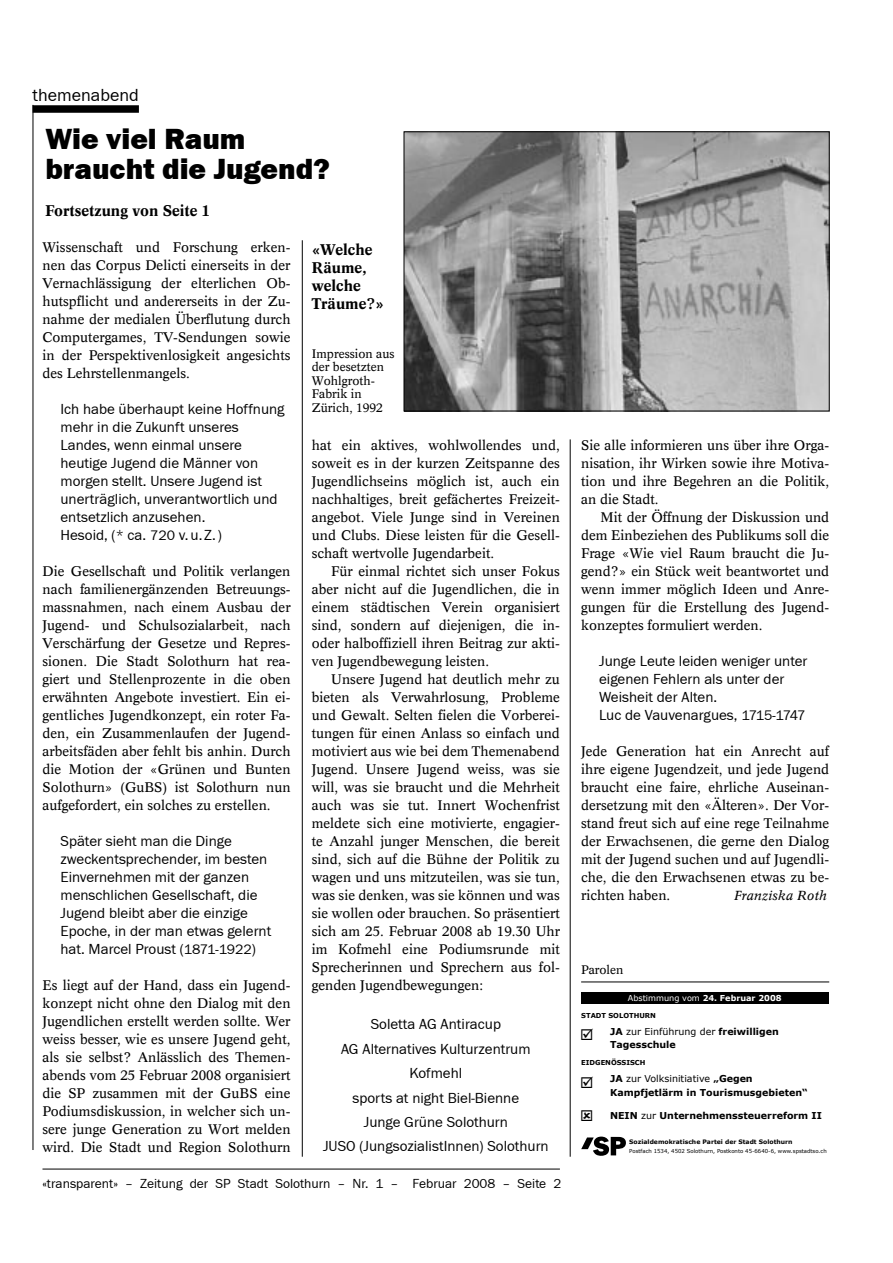
<style>
.page{position:relative;width:893px;height:1263px;background:#fff}
.page>*{position:absolute;margin:0;border:0;box-sizing:border-box;transform-origin:0 0}
.Titel2007{font:30px/30px "Franklin Gothic H Heavy";color:#000}
.Rubrik_2007_klein{font:18px "Franklin Gothic";color:#000}
.zitate_jugend{font:15px/18px "Franklin Gothic";color:#000}
.Kolumnentext_Aufzählung{font:15px "Franklin Gothic";color:#000}
.Bildlegende{font:700 15px/18px "Informatics S Si";color:#000}
.Fortsetzung_oben{font:700 15px "Informatics S Si";color:#000}
.Brot_erste_Zeile{font:13.5px/18px "Informatics S Si";color:#000;text-align:justify}
.Brot{font:13.5px/18px "Informatics S Si";color:#000;text-align:justify}
.fusszeile{font:13.5px "Franklin Gothic";color:#000}
.Brot_erste_Zeile-2{font:italic 12.75px "Informatics S Si";color:#000}
.Fussnote{font:12px/13.5px "Informatics S Si";color:#000}
.t1{font:700 9.45px/13.5px "Verdana";color:#000}
.t2{font:700 8.1px "Verdana";color:#fff}
.t3{font:700 6.75px "Verdana";color:#000}
.t4{font:700 6.15px "Verdana";color:#000}
.t5{font:5.4px "Verdana";color:#000}
.s1{font-size:14.25px}
.s2{font-weight:700}
.s3{font-weight:400}
</style>
<div class="page">
<div style="left:33px;top:105px;width:106px;height:8px;background:#000"></div>
<hr style="left:33px;top:105px;width:1px;height:1045px;background:#000">
<hr style="left:302px;top:240px;width:1px;height:917px;background:#000">
<hr style="left:570px;top:439px;width:1px;height:718px;background:#000">
<img style="left:406px;top:134px;width:421px;height:275px">
<div style="left:404px;top:132px;width:425px;height:279px;border:1px solid #000"></div>
<div style="left:581px;top:992px;width:247px;height:12px;background:#000"></div>
<svg style="left:581px;top:1136px;width:45px;height:20px"></svg>
<hr style="left:42px;top:1169px;width:518px;height:1px;background:#000">
<hr style="left:581px;top:981px;width:248px;height:1px;background:#000">
<p class="Rubrik_2007_klein" style="left:33px;top:85px;width:108px">themenabend</p>
<p class="Titel2007" style="left:45px;top:124px;width:286px">Wie viel Raum braucht die Jugend?</p>
<p class="Fortsetzung_oben" style="left:45px;top:201px;width:166px">Fortsetzung von Seite 1</p>
<p class="Bildlegende" style="left:312px;top:241px;width:74px">«Welche<br>Räume, welche<br>Träume?»</p>
<p class="Fussnote" style="left:312px;top:346px;width:84px">Impression aus der besetzten<br>Wohlgroth-<br>Fabrik in<br>Zürich, 1992</p>
<p class="Brot_erste_Zeile" style="left:42px;top:238px;width:250px">Wissenschaft und Forschung erken&shy;nen das Corpus Delicti einerseits in der Vernachlässigung der elterlichen Ob&shy;hutspflicht und andererseits in der Zu&shy;nahme der medialen Überflutung durch Computergames, TV-Sendungen sowie in der Perspektivenlosigkeit angesichts des Lehrstellenmangels.</p>
<p class="zitate_jugend" style="left:60px;top:400px;width:226px">Ich habe überhaupt keine Hoffnung mehr in die Zukunft unseres<br>Landes, wenn einmal unsere heutige Jugend die Männer von morgen stellt. Unsere Jugend ist unerträglich, unverantwortlich und entsetzlich anzusehen.<br>Hesoid, (* ca. <span class="s1">720</span> v. u. Z. )</p>
<p class="Brot_erste_Zeile" style="left:42px;top:562px;width:250px">Die Gesellschaft und Politik verlangen nach familienergänzenden Betreuungs&shy;massnahmen, nach einem Ausbau der Jugend- und Schulsozialarbeit, nach Verschärfung der Gesetze und Repres&shy;sionen. Die Stadt Solothurn hat rea&shy;giert und Stellenprozente in die oben erwähnten Angebote investiert. Ein ei&shy;gentliches Jugendkonzept, ein roter Fa&shy;den, ein Zusammenlaufen der Jugend&shy;arbeitsfäden aber fehlt bis anhin. Durch die Motion der «Grünen und Bunten Solothurn» (GuBS) ist Solothurn nun aufgefordert, ein solches zu erstellen.</p>
<p class="zitate_jugend" style="left:60px;top:832px;width:212px">Später sieht man die Dinge zweckentsprechender, im besten<br>Einvernehmen mit der ganzen menschlichen Gesellschaft, die<br>Jugend bleibt aber die einzige<br>Epoche, in der man etwas gelernt hat. Marcel Proust (<span class="s1">1871-1922</span>)</p>
<p class="Brot_erste_Zeile" style="left:42px;top:976px;width:250px">Es liegt auf der Hand, dass ein Jugend&shy;konzept nicht ohne den Dialog mit den Jugendlichen erstellt werden sollte. Wer weiss besser, wie es unsere Jugend geht, als sie selbst? Anlässlich des Themen&shy;abends vom 25 Februar 2008 organisiert die SP zusammen mit der GuBS eine Podiumsdiskussion, in welcher sich un&shy;sere junge Generation zu Wort melden wird. Die Stadt und Region Solothurn</p>
<p class="Brot_erste_Zeile" style="left:312px;top:436px;width:250px">hat ein aktives, wohlwollendes und, soweit es in der kurzen Zeitspanne des Jugendlichseins möglich ist, auch ein nachhaltiges, breit gefächertes Freizeit&shy;angebot. Viele Junge sind in Vereinen und Clubs. Diese leisten für die Gesell&shy;schaft wertvolle Jugendarbeit.</p>
<p class="Brot" style="left:312px;top:562px;width:250px;text-indent:20px">Für einmal richtet sich unser Fokus aber nicht auf die Jugendlichen, die in einem städtischen Verein organisiert sind, sondern auf diejenigen, die in&shy;oder halboffiziell ihren Beitrag zur akti&shy;ven Jugendbewegung leisten.</p>
<p class="Brot" style="left:312px;top:670px;width:250px;text-indent:20px">Unsere Jugend hat deutlich mehr zu bieten als Verwahrlosung, Probleme und Gewalt. Selten fielen die Vorberei&shy;tungen für einen Anlass so einfach und motiviert aus wie bei dem Themenabend Jugend. Unsere Jugend weiss, was sie will, was sie braucht und die Mehrheit auch was sie tut. Innert Wochenfrist meldete sich eine motivierte, engagier&shy;te Anzahl junger Menschen, die bereit sind, sich auf die Bühne der Politik zu wagen und uns mitzuteilen, was sie tun, was sie denken, was sie können und was sie wollen oder brauchen. So präsentiert sich am 25. Februar 2008 ab 19.30 Uhr im Kofmehl eine Podiumsrunde mit Sprecherinnen und Sprechern aus fol&shy;genden Jugendbewegungen:</p>
<p class="Kolumnentext_Aufzählung" style="left:371px;top:1016px;width:132px">Soletta AG Antiracup</p>
<p class="Kolumnentext_Aufzählung" style="left:341px;top:1040px;width:191px">AG Alternatives Kulturzentrum</p>
<p class="Kolumnentext_Aufzählung" style="left:409px;top:1065px;width:54px">Kofmehl</p>
<p class="Kolumnentext_Aufzählung" style="left:352px;top:1089px;width:168px">sports at night Biel-Bienne</p>
<p class="Kolumnentext_Aufzählung" style="left:364px;top:1113px;width:146px">Junge Grüne Solothurn</p>
<p class="Kolumnentext_Aufzählung" style="left:323px;top:1138px;width:227px">JUSO (JungsozialistInnen) Solothurn</p>
<p class="fusszeile" style="left:42px;top:1176px;width:520px"><span class="s2">«</span>transparent» – Zeitung der SP Stadt Solothurn – Nr. 1 – Februar 2008 – Seite 2</p>
<p class="Brot_erste_Zeile" style="left:581px;top:436px;width:250px">Sie alle informieren uns über ihre Orga&shy;nisation, ihr Wirken sowie ihre Motiva&shy;tion und ihre Begehren an die Politik, an die Stadt.</p>
<p class="Brot" style="left:581px;top:508px;width:250px;text-indent:20px">Mit der Öffnung der Diskussion und dem Einbeziehen des Publikums soll die Frage «Wie viel Raum braucht die Ju&shy;gend?» ein Stück weit beantwortet und wenn immer möglich Ideen und Anre&shy;gungen für die Erstellung des Jugend&shy;konzeptes formuliert werden.</p>
<p class="zitate_jugend" style="left:599px;top:652px;width:210px">Junge Leute leiden weniger unter eigenen Fehlern als unter der<br>Weisheit der Alten.<br>Luc de Vauvenargues, <span class="s1">1715-1747</span></p>
<p class="Brot_erste_Zeile" style="left:581px;top:742px;width:250px">Jede Generation hat ein Anrecht auf ihre eigene Jugendzeit, und jede Jugend braucht eine faire, ehrliche Auseinan&shy;dersetzung mit den «Älteren». Der Vor&shy;stand freut sich auf eine rege Teilnahme der Erwachsenen, die gerne den Dialog mit der Jugend suchen und auf Jugendli&shy;che, die den Erwachsenen etwas zu be&shy;richten haben.</p>
<p class="Brot_erste_Zeile-2" style="left:734px;top:888px;width:95px">Franziska Roth</p>
<p class="Fussnote" style="left:581px;top:962px;width:44px">Parolen</p>
<p class="t2" style="left:628px;top:992px;width:155px"><span class="s3">Abstimmung vom</span> 24. Februar 2008</p>
<p class="t3" style="left:581px;top:1011px;width:76px">STADT SOLOTHURN</p>
<p class="t1" style="left:610px;top:1024px;width:170px">JA <span class="s3">zur Einführung der</span> freiwilligen<br>Tagesschule</p>
<p class="t3" style="left:581px;top:1058px;width:66px">EIDGENÖSSISCH</p>
<p class="t1" style="left:610px;top:1071px;width:199px">JA <span class="s3">zur Volksinitiative</span> „Gegen<br>Kampfjetlärm in Tourismusgebieten“</p>
<p class="t1" style="left:610px;top:1108px;width:213px">NEIN <span class="s3">zur</span> Unternehmenssteuerreform II</p>
<p class="t4" style="left:629px;top:1138px;width:165px">Sozialdemokratische Partei der Stadt Solothurn</p>
<p class="t5" style="left:629px;top:1147px;width:199px">Postfach 1534, 4502 Solothurn, Postkonto 45-6640-6, www.spstadtso.ch</p>
</div>
